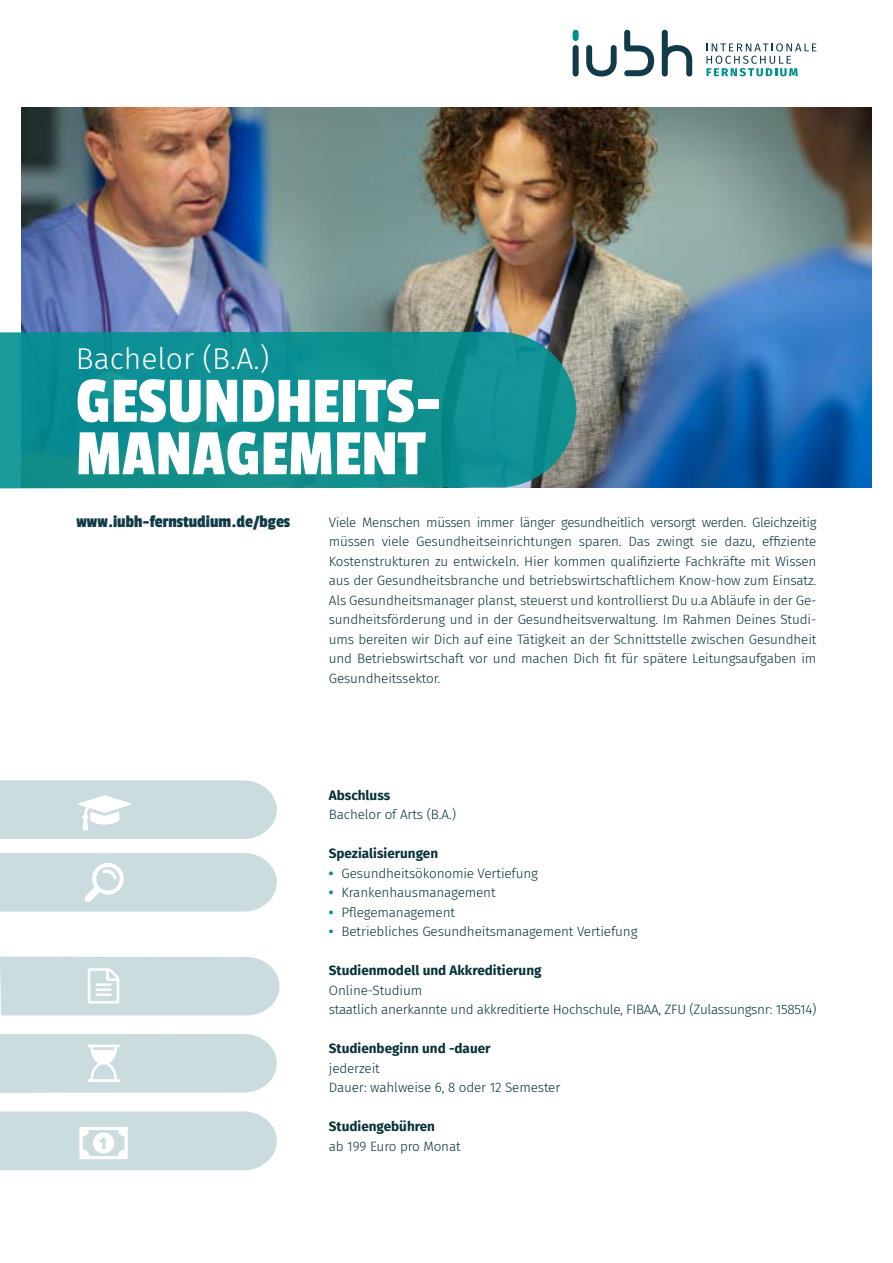
<style>
.page{position:relative;width:893px;height:1263px;background:#fff}
.page>*{position:absolute;margin:0;border:0;box-sizing:border-box;transform-origin:0 0}
.t1{font:67.5px/52.5px "Passion One";color:#fff}
.t2{font:300 30px "Fira Sans";color:#fff}
.t3{font:18px "Passion One";color:#123b48}
.t4{font:300 13.5px/19.5px "Fira Sans";letter-spacing:-.01em;color:#073237}
.t5{font:700 13.5px "Fira Sans";color:#073237}
.s1{font-weight:700;color:#019090}
</style>
<div class="page">
<img style="left:21px;top:107px;width:851px;height:381px">
<svg style="left:0;top:780px;width:277px;height:59px;background:#cedfe0"></svg>
<svg style="left:0;top:1111px;width:277px;height:59px;background:#cedfe0"></svg>
<svg style="left:0;top:1034px;width:277px;height:59px;background:#cddedf"></svg>
<div style="left:0;top:853px;width:277px;height:58px;background:#cadcdd"></div>
<svg style="left:0;top:956px;width:280px;height:59px;background:#cddedf"></svg>
<svg style="left:0;top:332px;width:576px;height:156px;background:#128f90"></svg>
<div style="left:573px;top:45px;width:6px;height:32px;background:#113b48;border-radius:3px"></div>
<svg style="left:624px;top:30px;width:30px;height:46px"></svg>
<div style="left:573px;top:30px;width:6px;height:11px;background:#009091;border-radius:3px"></div>
<svg style="left:586px;top:45px;width:31px;height:32px"></svg>
<svg style="left:662px;top:30px;width:30px;height:47px"></svg>
<svg style="left:706px;top:43px;width:110px;height:33px"></svg>
<h2 class="t2" style="left:76px;top:337px;width:195px">Bachelor (B.A.)</h2>
<h1 class="t1" style="left:76px;top:374px;width:368px">GESUNDHEITS-<br>MANAGEMENT</h1>
<h3 class="t3" style="left:77px;top:512px;width:215px">www.iubh-fernstudium.de/bges</h3>
<p class="t4" style="left:329px;top:512px;width:489px;text-align:justify">Viele Menschen müssen immer länger gesundheitlich versorgt werden. Gleichzeitig müssen viele Gesundheitseinrichtungen sparen. Das zwingt sie dazu, effiziente Kostenstrukturen zu entwickeln. Hier kommen qualifizierte Fachkräfte mit Wissen aus der Gesundheitsbranche und betriebswirtschaftlichem Know-how zum Einsatz.<br>Als Gesundheitsmanager planst, steuerst und kontrollierst Du u.a Abläufe in der Ge&shy;sundheitsförderung und in der Gesundheitsverwaltung. Im Rahmen Deines Studi&shy;ums bereiten wir Dich auf eine Tätigkeit an der Schnittstelle zwischen Gesundheit und Betriebswirtschaft vor und machen Dich fit für spätere Leitungsaufgaben im Gesundheitssektor.</p>
<p class="t5" style="left:329px;top:784px;width:63px">Abschluss</p>
<p class="t4" style="left:329px;top:805px;width:129px">Bachelor of Arts (B.A.)</p>
<p class="t5" style="left:329px;top:842px;width:111px">Spezialisierungen</p>
<p class="t4" style="left:329px;top:863px;width:211px"><span class="s1">•</span> Gesundheitsökonomie Vertiefung</p>
<p class="t4" style="left:329px;top:883px;width:168px"><span class="s1">•</span> Krankenhausmanagement</p>
<p class="t4" style="left:329px;top:902px;width:128px"><span class="s1">•</span> Pflegemanagement</p>
<p class="t4" style="left:329px;top:922px;width:310px"><span class="s1">•</span> Betriebliches Gesundheitsmanagement Vertiefung</p>
<p class="t5" style="left:329px;top:959px;width:214px">Studienmodell und Akkreditierung</p>
<p class="t4" style="left:329px;top:980px;width:489px">Online-Studium<br>staatlich anerkannte und akkreditierte Hochschule, FIBAA, ZFU (Zulassungsnr: 158514)</p>
<p class="t5" style="left:329px;top:1037px;width:163px">Studienbeginn und -dauer</p>
<p class="t4" style="left:329px;top:1058px;width:233px">jederzeit<br>Dauer: wahlweise 6, 8 oder 12 Semester</p>
<p class="t5" style="left:329px;top:1115px;width:108px">Studiengebühren</p>
<p class="t4" style="left:329px;top:1136px;width:133px">ab 199 Euro pro Monat</p>
</div>
